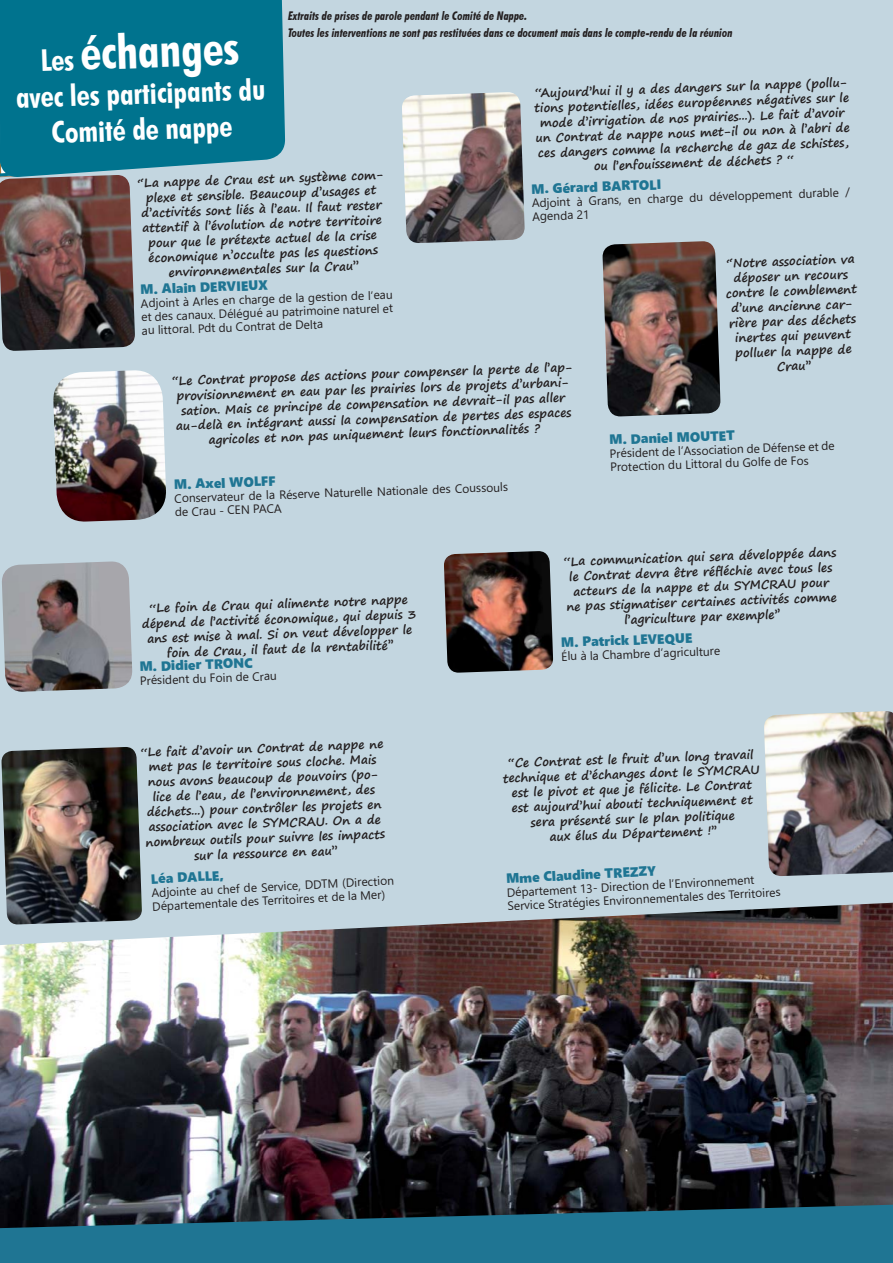
<style>
.page{position:relative;width:893px;height:1263px;background:#fff}
.page>*{position:absolute;margin:0;border:0;box-sizing:border-box;transform-origin:0 0}
.t1{font:700 condensed 48px "Futura BT";color:#fff}
.t2{font:700 condensed 30px/36px "Futura BT";color:#fff;text-align:center}
.t3{font:13.5px "Segoe UI Black";color:#1f7593}
.t4{font:700 12px/15px "Segoe Print";color:#231f20;text-align:center}
.t5{font:12px/13.5px "Segoe UI";color:#231f20}
.t6{font:italic 700 condensed 12px/16.5px "Futura BT";color:#231f20}
.s1{font-size:30px}
</style>
<div class="page">
<div style="left:0;top:0;width:893px;height:962px;background:#c3d6e0"></div>
<img style="left:0;top:902px;width:893px;height:300px">
<div style="left:219px;top:0;width:66px;height:163px;background:#00738e"></div>
<div style="left:0;top:0;width:219px;height:175px;background:#00738e"></div>
<img style="left:764px;top:711px;width:129px;height:165px">
<img style="left:1px;top:747px;width:141px;height:178px">
<img style="left:602px;top:241px;width:119px;height:176px">
<img style="left:0;top:175px;width:135px;height:176px">
<img style="left:402px;top:92px;width:123px;height:151px">
<img style="left:53px;top:370px;width:113px;height:152px">
<img style="left:444px;top:551px;width:109px;height:122px">
<svg style="left:0;top:1202px;width:893px;height:61px;background:#20617a"></svg>
<img style="left:2px;top:561px;width:131px;height:131px">
<p class="t6" style="left:288px;top:7px;width:446px">Extraits de prises de parole pendant le Comité de Nappe.<br>Toutes les interventions ne sont pas restituées dans ce document mais dans le compte-rendu de la réunion</p>
<h1 class="t1" style="left:39px;top:25px;width:201px;rotate:-2deg"><span class="s1">Les</span> échanges</h1>
<h2 class="t2" style="left:15px;top:79px;width:251px;rotate:-2deg">avec les participants du<br>Comité de nappe</h2>
<p class="t4" style="left:534px;top:85px;width:316px;rotate:-2deg">‘‘Aujourd’hui il y a des dangers sur la nappe (pollu&shy;tions potentielles, idées européennes négatives sur le mode d’irrigation de nos prairies...). Le fait d’avoir un Contrat de nappe nous met-il ou non à l’abri de ces dangers comme la recherche de gaz de schistes, ou l’enfouissement de déchets ? ‘‘</p>
<p class="t4" style="left:137px;top:176px;width:246px;rotate:-2deg">‘‘La nappe de Crau est un système com&shy;plexe et sensible. Beaucoup d’usages et d’activités sont liés à l’eau. Il faut rester attentif à l’évolution de notre territoire pour que le prétexte actuel de la crise économique n’occulte pas les questions environnementales sur la Crau’’</p>
<p class="t3" style="left:531px;top:179px;width:132px;rotate:-2deg">M. Gérard BARTOLI</p>
<p class="t5" style="left:531px;top:195px;width:320px;rotate:-2deg">Adjoint à Grans, en charge du développement durable /<br>Agenda 21</p>
<p class="t4" style="left:724px;top:256px;width:133px;rotate:-2deg">‘‘Notre association va déposer un recours contre le comblement d’une ancienne car&shy;rière par des déchets inertes qui peuvent polluer la nappe de<br>Crau’’</p>
<p class="t3" style="left:140px;top:280px;width:129px;rotate:-2deg">M. Alain DERVIEUX</p>
<p class="t5" style="left:141px;top:296px;width:253px;text-align:justify;rotate:-2deg">Adjoint à Arles en charge de la gestion de l’eau et des canaux. Délégué au patrimoine naturel et au littoral. Pdt du Contrat de Delta</p>
<p class="t4" style="left:172px;top:373px;width:401px;rotate:-2deg">‘‘Le Contrat propose des actions pour compenser la perte de l’ap&shy;provisionnement en eau par les prairies lors de projets d’urbani&shy;sation. Mais ce principe de compensation ne devrait-il pas aller au-delà en intégrant aussi la compensation de pertes des espaces agricoles et non pas uniquement leurs fonctionnalités ?</p>
<p class="t3" style="left:609px;top:430px;width:127px;rotate:-2deg">M. Daniel MOUTET</p>
<p class="t5" style="left:609px;top:446px;width:227px;rotate:-2deg">Président de l’Association de Défense et de<br>Protection du Littoral du Golfe de Fos</p>
<p class="t3" style="left:174px;top:475px;width:103px;rotate:-2deg">M. Axel WOLFF</p>
<p class="t5" style="left:174px;top:491px;width:335px;rotate:-2deg">Conservateur de la Réserve Naturelle Nationale des Coussouls de Crau - CEN PACA</p>
<p class="t4" style="left:141px;top:601px;width:276px;rotate:-2deg">‘‘Le foin de Crau qui alimente notre nappe dépend de l’activité économique, qui depuis 3 ans est mise à mal. Si on veut développer le foin de Crau, il faut de la rentabilité’’</p>
<p class="t3" style="left:139px;top:657px;width:115px;rotate:-2deg">M. Didier TRONC</p>
<p class="t5" style="left:140px;top:673px;width:138px;rotate:-2deg">Président du Foin de Crau</p>
<p class="t4" style="left:563px;top:554px;width:274px;rotate:-2deg">‘‘La communication qui sera développée dans le Contrat devra être réfl échie avec tous les acteurs de la nappe et du SYMCRAU pour ne pas stigmatiser certaines activités comme l’agriculture par exemple’’</p>
<p class="t3" style="left:561px;top:633px;width:133px;rotate:-2deg">M. Patrick LEVEQUE</p>
<p class="t5" style="left:561px;top:649px;width:160px;rotate:-2deg">Élu à la Chambre d’agriculture</p>
<p class="t4" style="left:141px;top:745px;width:244px;rotate:-2deg">‘‘Le fait d’avoir un Contrat de nappe ne met pas le territoire sous cloche. Mais nous avons beaucoup de pouvoirs (po&shy;lice de l’eau, de l’environnement, des déchets...) pour contrôler les projets en association avec le SYMCRAU. On a de nombreux outils pour suivre les impacts sur la ressource en eau’’</p>
<p class="t3" style="left:150px;top:869px;width:74px;rotate:-3deg">Léa DALLE,</p>
<p class="t5" style="left:151px;top:886px;width:244px;rotate:-3deg">Adjointe au chef de Service, DDTM (Direction<br>Départementale des Territoires et de la Mer)</p>
<p class="t4" style="left:502px;top:756px;width:258px;rotate:-2deg">‘‘Ce Contrat est le fruit d’un long travail technique et d’échanges dont le SYMCRAU est le pivot et que je félicite. Le Contrat est aujourd’hui abouti techniquement et sera présenté sur le plan politique<br>aux élus du Département !’’</p>
<p class="t3" style="left:505px;top:869px;width:152px;rotate:-3deg">Mme Claudine TREZZY</p>
<p class="t5" style="left:506px;top:885px;width:275px;rotate:-3deg">Département 13- Direction de l’Environnement<br>Service Stratégies Environnementales des Territoires</p>
</div>
